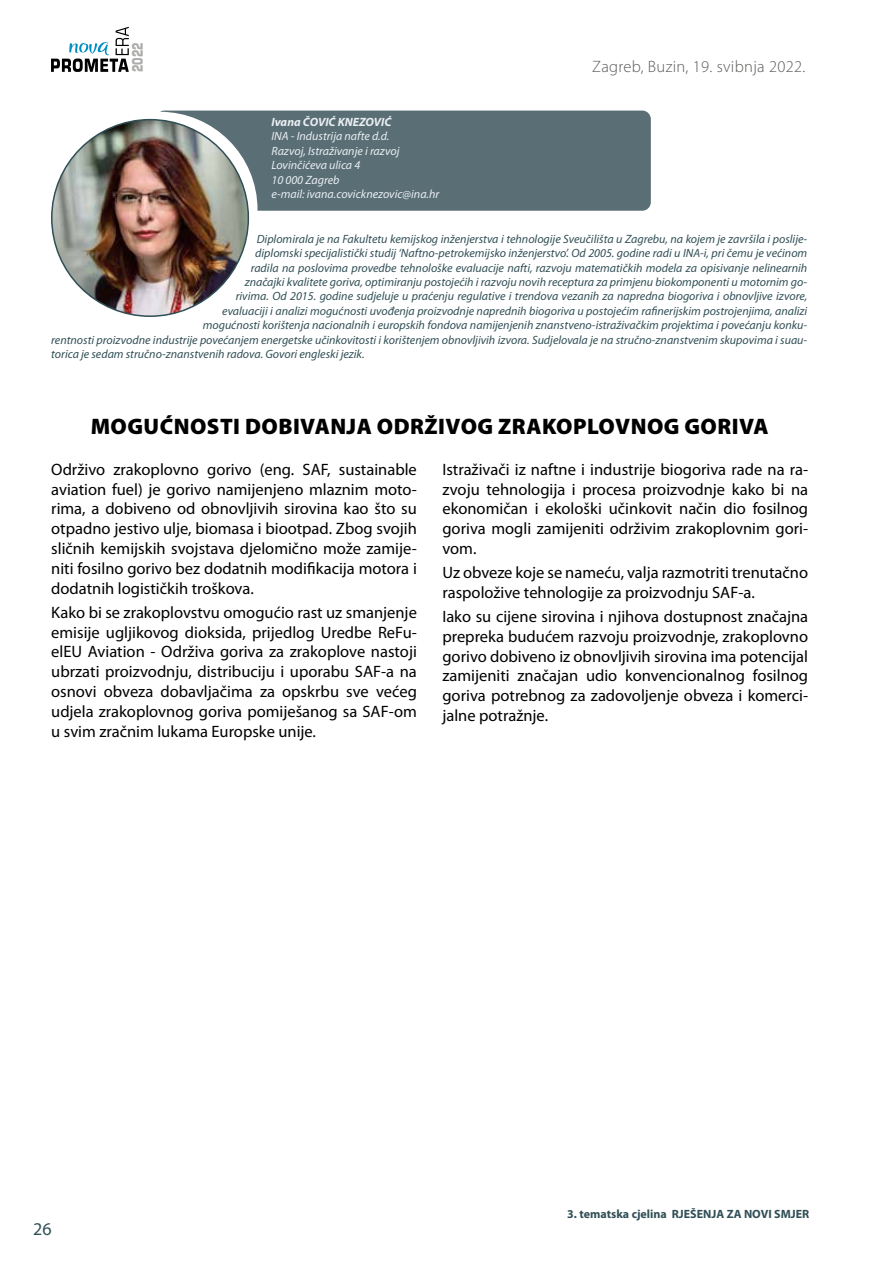
<style>
.page{position:relative;width:893px;height:1263px;background:#fff}
.page>*{position:absolute;margin:0;border:0;box-sizing:border-box;transform-origin:0 0}
.t1{font:900 22.5px "Myriad Pro";letter-spacing:.02em;color:#000}
.t2{font:18px "Myriad Pro";color:#314f56}
.t3{font:16.5px/19.8px "Myriad Pro";color:#000;text-align:justify}
.t4{font:300 16.5px "Myriad Pro";letter-spacing:.02em;color:#5d5b59}
.t5{font:900 15.9px "Eurostile TOT";color:#adacab;scale:.73 1}
.t6{font:italic 12px "Myriad Pro";color:#314f56}
.t7{font:italic 12px/14.4px "Myriad Pro";color:#eaeff3}
.t8{font:700 12px "Myriad Pro";color:#314f56}
.t9{font:italic 700 12px "Myriad Pro";color:#eaeff3}
</style>
<div class="page">
<svg style="left:51px;top:27px;width:78px;height:45px"></svg>
<div style="left:160px;top:111px;width:491px;height:100px;background:#5a6e76"></div>
<img style="left:52px;top:120px;width:196px;height:196px;border-radius:98px">
<p class="t5" style="left:129px;top:72px;width:42px;rotate:-90deg">2022</p>
<p class="t4" style="left:592px;top:57px;width:215px">Zagreb, Buzin, 19. svibnja 2022.</p>
<p class="t9" style="left:271px;top:115px;width:121px">Ivana ČOVIĆ KNEZOVIĆ</p>
<p class="t7" style="left:271px;top:129px;width:169px">INA - Industrija nafte d.d.<br>Razvoj, Istraživanje i razvoj<br>Lovinčićeva ulica 4<br>10 000 Zagreb<br>e-mail: ivana.covicknezovic@ina.hr</p>
<p class="t6" style="left:257px;top:232px;width:552px">Diplomirala je na Fakultetu kemijskog inženjerstva i tehnologije Sveučilišta u Zagrebu, na kojem je završila i poslije-</p>
<p class="t6" style="left:255px;top:247px;width:553px">diplomski specijalistički studij ‘Naftno-petrokemijsko inženjerstvo’. Od 2005. godine radi u INA-i, pri čemu je većinom</p>
<p class="t6" style="left:251px;top:261px;width:558px">radila na poslovima provedbe tehnološke evaluacije nafti, razvoju matematičkih modela za opisivanje nelinearnih</p>
<p class="t6" style="left:245px;top:276px;width:564px">značajki kvalitete goriva, optimiranju postojećih i razvoju novih receptura za primjenu biokomponenti u motornim go-</p>
<p class="t6" style="left:236px;top:290px;width:573px">rivima. Od 2015. godine sudjeluje u praćenju regulative i trendova vezanih za napredna biogoriva i obnovljive izvore,</p>
<p class="t6" style="left:222px;top:304px;width:587px">evaluaciji i analizi mogućnosti uvođenja proizvodnje naprednih biogoriva u postojećim rafinerijskim postrojenjima, analizi</p>
<p class="t6" style="left:203px;top:319px;width:606px">mogućnosti korištenja nacionalnih i europskih fondova namijenjenih znanstveno-istraživačkim projektima i povećanju konku-</p>
<p class="t6" style="left:51px;top:333px;width:758px">rentnosti proizvodne industrije povećanjem energetske učinkovitosti i korištenjem obnovljivih izvora. Sudjelovala je na stručno-znanstvenim skupovima i suau-</p>
<p class="t6" style="left:51px;top:348px;width:315px">torica je sedam stručno-znanstvenih radova. Govori engleski jezik.</p>
<h1 class="t1" style="left:91px;top:413px;width:679px">MOGUĆNOSTI DOBIVANJA ODRŽIVOG ZRAKOPLOVNOG GORIVA</h1>
<p class="t3" style="left:51px;top:460px;width:367px">Održivo zrakoplovno gorivo (eng. SAF, sustainable aviation fuel) je gorivo namijenjeno mlaznim moto&shy;rima, a dobiveno od obnovljivih sirovina kao što su otpadno jestivo ulje, biomasa i biootpad. Zbog svojih sličnih kemijskih svojstava djelomično može zamije&shy;niti fosilno gorivo bez dodatnih modifikacija motora i dodatnih logističkih troškova.</p>
<p class="t3" style="left:51px;top:603px;width:367px">Kako bi se zrakoplovstvu omogućio rast uz smanjenje emisije ugljikovog dioksida, prijedlog Uredbe ReFu&shy;elEU Aviation - Održiva goriva za zrakoplove nastoji ubrzati proizvodnju, distribuciju i uporabu SAF-a na osnovi obveza dobavljačima za opskrbu sve većeg udjela zrakoplovnog goriva pomiješanog sa SAF-om u svim zračnim lukama Europske unije.</p>
<p class="t3" style="left:442px;top:460px;width:367px">Istraživači iz naftne i industrije biogoriva rade na ra&shy;zvoju tehnologija i procesa proizvodnje kako bi na ekonomičan i ekološki učinkovit način dio fosilnog goriva mogli zamijeniti održivim zrakoplovnim gori&shy;vom.</p>
<p class="t3" style="left:442px;top:563px;width:367px">Uz obveze koje se nameću, valja razmotriti trenutačno raspoložive tehnologije za proizvodnju SAF-a.</p>
<p class="t3" style="left:442px;top:607px;width:367px">Iako su cijene sirovina i njihova dostupnost značajna prepreka budućem razvoju proizvodnje, zrakoplovno gorivo dobiveno iz obnovljivih sirovina ima potencijal zamijeniti značajan udio konvencionalnog fosilnog goriva potrebnog za zadovoljenje obveza i komerci&shy;jalne potražnje.</p>
<p class="t2" style="left:33px;top:1219px;width:20px">26</p>
<p class="t8" style="left:567px;top:1207px;width:244px">3. tematska cjelina RJEŠENJA ZA NOVI SMJER</p>
</div>
